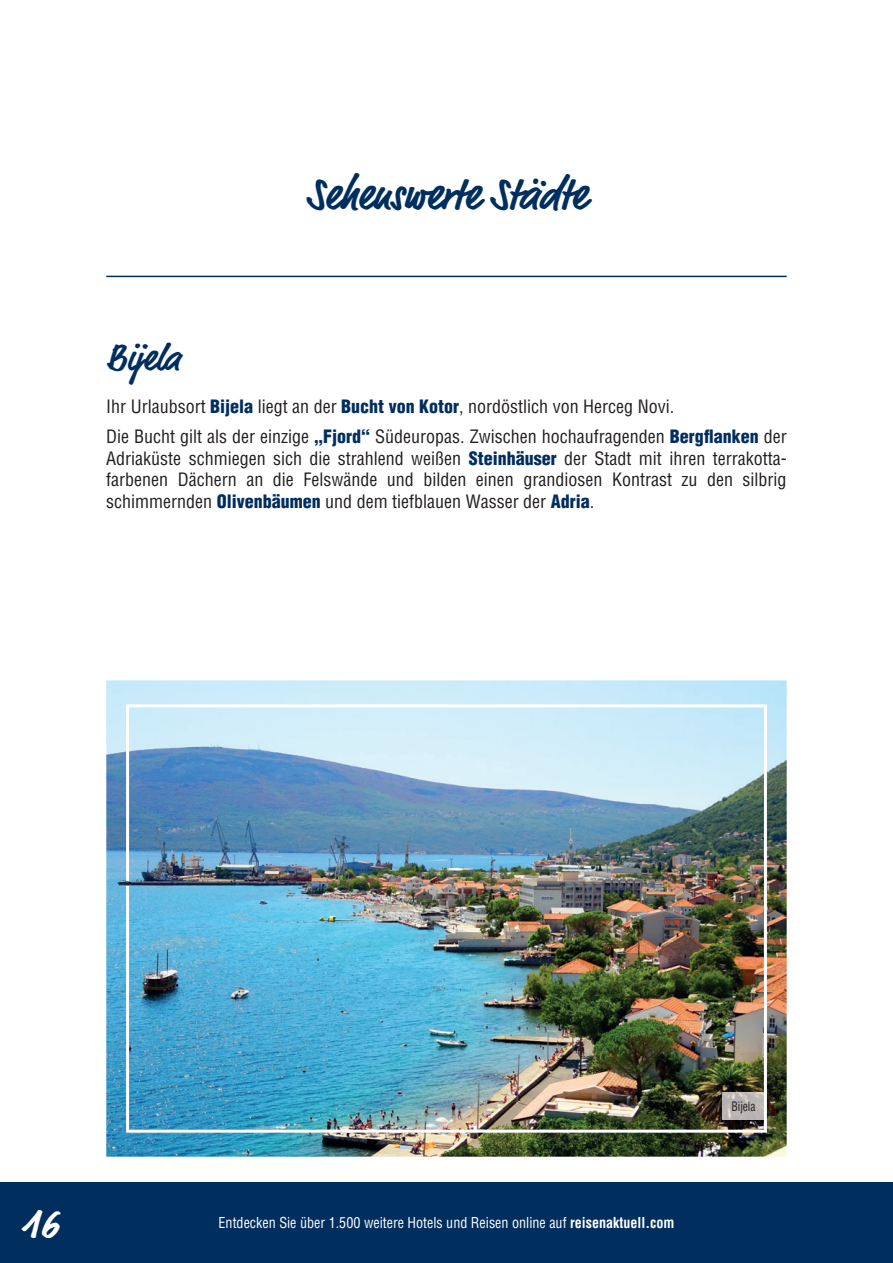
<style>
.page{position:relative;width:893px;height:1263px;background:#fff}
.page>*{position:absolute;margin:0;border:0;box-sizing:border-box;transform-origin:0 0}
.t1{font:700 45px "Market Pro";letter-spacing:-.005em;color:#002e5e;scale:.95 1}
.t2{font:700 42px "Market Pro";color:#fff}
.t3{font:700 37.5px "Market Pro";letter-spacing:-.005em;color:#002e5e;scale:.95 1}
.t4{font:condensed 18px/21.6px "Helvetica LT Std";color:#231f20}
.t5{font:condensed 14.7px "Helvetica LT Std";color:#fff;scale:.96 1}
.t6{font:condensed 12.75px "Helvetica LT Std";color:#231f20;scale:.9 1}
.s1{font-weight:900;color:#002e5e}
.s2{font-weight:700}
</style>
<div class="page">
<hr style="left:106px;top:276px;width:681px;height:1px;background:#002e5e">
<div style="left:0;top:1182px;width:893px;height:81px;background:#002e5e"></div>
<img style="left:106px;top:680px;width:681px;height:477px">
<img style="left:723px;top:1093px;width:40px;height:26px">
<div style="left:126px;top:704px;width:641px;height:429px;border:3px solid #fff"></div>
<svg style="left:121px;top:881px;width:10px;height:4px"></svg>
<h1 class="t1" style="left:306px;top:163px;width:297px">Sehenswerte Städte</h1>
<h3 class="t3" style="left:106px;top:332px;width:79px">Bijela</h3>
<p class="t4" style="left:106px;top:391px;width:682px;line-height:30.2px">Ihr Urlaubsort <span class="s1">Bijela</span> liegt an der <span class="s1">Bucht von Kotor</span>, nordöstlich von Herceg Novi.<br>Die Bucht gilt als der einzige <span class="s1">„Fjord“</span> Südeuropas. Zwischen hochaufragenden <span class="s1">Bergflanken</span> der</p>
<p class="t4" style="left:106px;top:447px;width:682px;text-align:justify">Adriaküste schmiegen sich die strahlend weißen <span class="s1">Steinhäuser</span> der Stadt mit ihren terrakotta&shy;farbenen Dächern an die Felswände und bilden einen grandiosen Kontrast zu den silbrig schimmernden <span class="s1">Olivenbäumen</span> und dem tiefblauen Wasser der <span class="s1">Adria</span>.</p>
<h2 class="t2" style="left:21px;top:1194px;width:39px">16</h2>
<p class="t5" style="left:219px;top:1214px;width:476px">Entdecken Sie über 1.500 weitere Hotels und Reisen online auf <span class="s2">reisenaktuell.com</span></p>
<p class="t6" style="left:731px;top:1098px;width:28px">Bijela</p>
</div>
